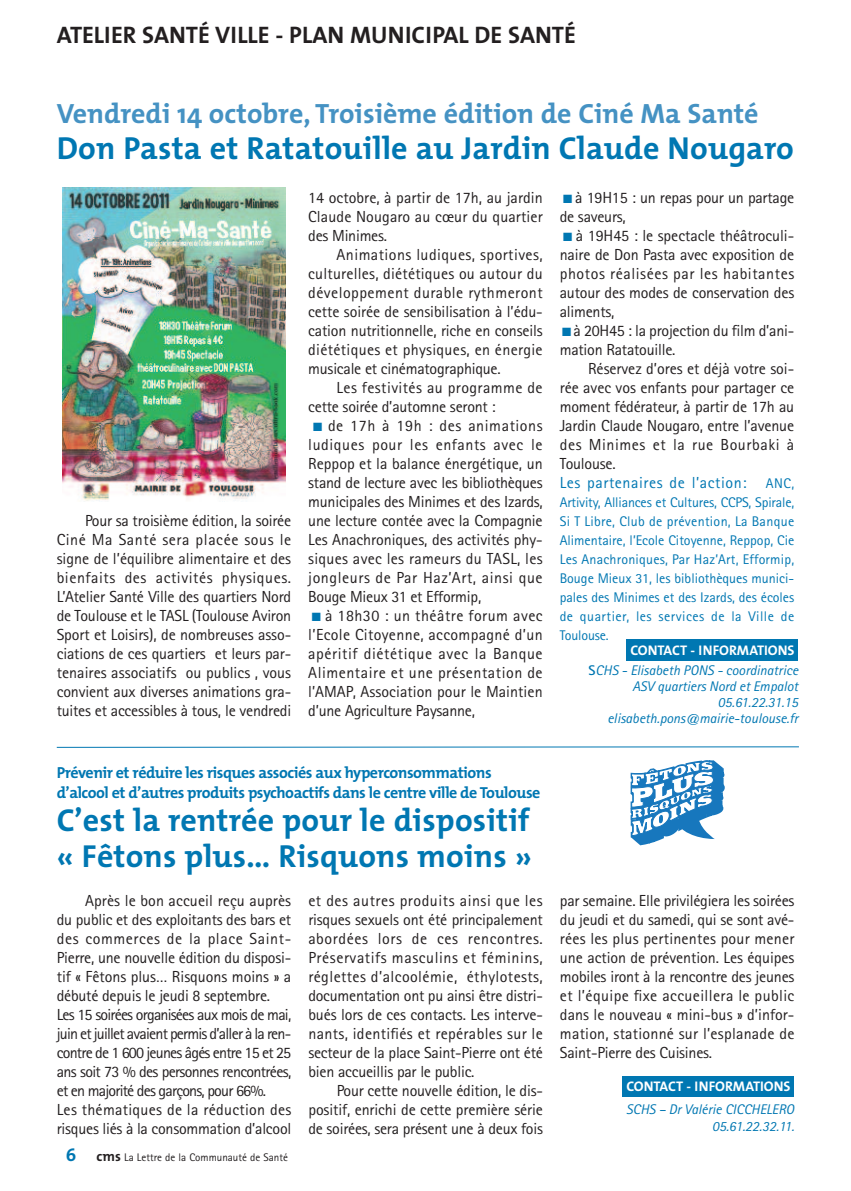
<style>
.page{position:relative;width:851px;height:1191px;background:#fff}
.page>*{position:absolute;margin:0;border:0;box-sizing:border-box;transform-origin:0 0}
.t1{font:700 32px/36px "The Mix";letter-spacing:.005em;color:#0077b2}
.t2{font:700 28px "The Mix";color:#4592c3}
.t3{font:700 24px "The Mix";color:#231f20}
.t4{font:16px/19px "Rotis Sans Serif";letter-spacing:-.015em;color:#231f20;text-align:justify}
.t5{font:700 16px/19.6px "The Mix";letter-spacing:-.03em;color:#0077b2}
.t6{font:16px/19px "Rotis Sans Serif";letter-spacing:.025em;color:#231f20}
.t7{font:14px/19px "Rotis Sans Serif";letter-spacing:.035em;color:#0077b2;text-align:justify}
.t8{font:italic 14px/16px "Rotis Sans Serif";color:#0077b2;text-align:right}
.t9{font:700 14px "The Mix";color:#fff}
.t10{font:11px "Rotis Sans Serif";color:#231f20}
.s1{color:#0077b2}
.s2{font-family:"The Mix";font-weight:700;font-size:18px;color:#0077b2}
.s3{font-family:"The Mix";font-weight:700;font-size:14px}
.s4{font-size:14px;color:#0077b2}
.s5{font-weight:700;font-style:normal}
</style>
<div class="page">
<div style="left:626px;top:639px;width:172px;height:22px;background:#0077b2"></div>
<div style="left:622px;top:1076px;width:172px;height:21px;background:#0077b2"></div>
<hr style="left:57px;top:746px;width:741px;height:1px;background:#0077b2">
<img style="left:63px;top:187px;width:222px;height:314px">
<svg style="left:630px;top:760px;width:95px;height:86px"></svg>
<h3 class="t3" style="left:57px;top:27px;width:520px">ATELIER SANTÉ VILLE - PLAN MUNICIPAL DE SANTÉ</h3>
<h2 class="t2" style="left:57px;top:104px;width:703px">Vendredi 14 octobre, Troisième édition de Ciné Ma Santé</h2>
<h1 class="t1" style="left:57px;top:134px;width:738px">Don Pasta et Ratatouille au Jardin Claude Nougaro</h1>
<p class="t4" style="left:57px;top:513px;width:236px;text-indent:28px">Pour sa troisième édition, la soirée Ciné Ma Santé sera placée sous le signe de l’équilibre alimentaire et des bienfaits des activités physiques.<br>L’Atelier Santé Ville des quartiers Nord de Toulouse et le TASL (Toulouse Aviron Sport et Loisirs), de nombreuses asso&shy;ciations de ces quartiers et leurs par&shy;tenaires associatifs ou publics , vous convient aux diverses animations gra&shy;tuites et accessibles à tous, le vendredi</p>
<p class="t4" style="left:308px;top:190px;width:236px">14 octobre, à partir de 17h, au jardin Claude Nougaro au cœur du quartier des Minimes.</p>
<p class="t4" style="left:308px;top:247px;width:236px;text-indent:28px">Animations ludiques, sportives, culturelles, diététiques ou autour du développement durable rythmeront cette soirée de sensibilisation à l’édu&shy;cation nutritionnelle, riche en conseils diététiques et physiques, en énergie musicale et cinématographique.</p>
<p class="t6" style="left:308px;top:380px;width:236px;text-indent:28px">Les festivités au programme de cette soirée d’automne seront :</p>
<p class="t4" style="left:308px;top:418px;width:236px;text-indent:5px"><span class="s1">■</span> de 17h à 19h : des animations ludiques pour les enfants avec le Reppop et la balance énergétique, un stand de lecture avec les bibliothèques municipales des Minimes et des Izards, une lecture contée avec la Compagnie Les Anachroniques, des activités phy&shy;siques avec les rameurs du TASL, les jongleurs de Par Haz’Art, ainsi que Bouge Mieux 31 et Efformip,</p>
<p class="t4" style="left:308px;top:608px;width:236px"><span class="s1">■</span> à 18h30 : un théâtre forum avec l’Ecole Citoyenne, accompagné d’un apéritif diététique avec la Banque Alimentaire et une présentation de l’AMAP, Association pour le Maintien d’une Agriculture Paysanne,</p>
<p class="t5" style="left:57px;top:764px;width:485px">Prévenir et réduire les risques associés aux hyperconsommations d’alcool et d’autres produits psychoactifs dans le centre ville de Toulouse</p>
<h1 class="t1" style="left:57px;top:805px;width:476px">C’est la rentrée pour le dispositif « Fêtons plus… Risquons moins »</h1>
<p class="t4" style="left:57px;top:893px;width:236px;text-align:left;text-indent:28px">Après le bon accueil reçu auprès du public et des exploitants des bars et des commerces de la place Saint-Pierre, une nouvelle édition du disposi&shy;tif « Fêtons plus… Risquons moins » a débuté depuis le jeudi 8 septembre.<br>Les 15 soirées organisées aux mois de mai, juin etjuillet avaient permis d’aller à la ren&shy;contre de 1 600 jeunes âgés entre 15 et 25 ans soit 73 % des personnes rencontrées, et en majorité des garçons, pour 66%.<br>Les thématiques de la réduction des risques liés à la consommation d’alcool</p>
<p class="t4" style="left:308px;top:893px;width:236px">et des autres produits ainsi que les risques sexuels ont été principalement abordées lors de ces rencontres.<br>Préservatifs masculins et féminins, réglettes d’alcoolémie, éthylotests, documentation ont pu ainsi être distri&shy;bués lors de ces contacts. Les interve&shy;nants, identifiés et repérables sur le secteur de la place Saint-Pierre ont été bien accueillis par le public.</p>
<p class="t4" style="left:308px;top:1083px;width:236px;text-indent:28px">Pour cette nouvelle édition, le dis&shy;positif, enrichi de cette première série de soirées, sera présent une à deux fois</p>
<p class="t10" style="left:66px;top:1153px;width:224px"><span class="s2">6</span> <span class="s3">cms</span> La Lettre de la Communauté de Santé</p>
<p class="t4" style="left:559px;top:190px;width:236px"><span class="s1">■</span> à 19H15 : un repas pour un partage de saveurs,</p>
<p class="t4" style="left:559px;top:228px;width:236px"><span class="s1">■</span> à 19H45 : le spectacle théâtroculi&shy;naire de Don Pasta avec exposition de photos réalisées par les habitantes autour des modes de conservation des aliments,</p>
<p class="t4" style="left:559px;top:323px;width:236px"><span class="s1">■</span> à 20H45 : la projection du film d’ani&shy;mation Ratatouille.</p>
<p class="t4" style="left:559px;top:361px;width:236px;text-align:left;text-indent:28px">Réservez d’ores et déjà votre soi&shy;rée avec vos enfants pour partager ce moment fédérateur, à partir de 17h au<br>Jardin Claude Nougaro, entre l’avenue des Minimes et la rue Bourbaki à<br>Toulouse.<br><span class="s1">Les partenaires de l’action:</span> <span class="s4">ANC,</span></p>
<p class="t7" style="left:559px;top:494px;width:236px">Artivity, Alliances et Cultures, CCPS, Spirale, Si T Libre, Club de prévention, La Banque Alimentaire, l’Ecole Citoyenne, Reppop, Cie Les Anachroniques, Par Haz’Art, Efformip, Bouge Mieux 31, les bibliothèques munici&shy;pales des Minimes et des Izards, des écoles de quartier, les services de la Ville de Toulouse.</p>
<p class="t9" style="left:630px;top:645px;width:166px">CONTACT - INFORMATIONS</p>
<p class="t8" style="left:588px;top:663px;width:211px"><span class="s5">S</span>CHS - Elisabeth PONS - coordinatrice<br>ASV quartiers Nord et Empalot<br>05.61.22.31.15 elisabeth.pons@mairie-toulouse.fr</p>
<p class="t4" style="left:560px;top:893px;width:236px">par semaine. Elle privilégiera les soirées du jeudi et du samedi, qui se sont avé&shy;rées les plus pertinentes pour mener une action de prévention. Les équipes mobiles iront à la rencontre des jeunes et l’équipe fixe accueillera le public dans le nouveau « mini-bus » d’infor&shy;mation, stationné sur l’esplanade de Saint-Pierre des Cuisines.</p>
<p class="t9" style="left:626px;top:1081px;width:166px">CONTACT - INFORMATIONS</p>
<p class="t8" style="left:626px;top:1102px;width:170px;line-height:16.8px">SCHS – Dr Valérie CICCHELERO<br>05.61.22.32.11.</p>
</div>
